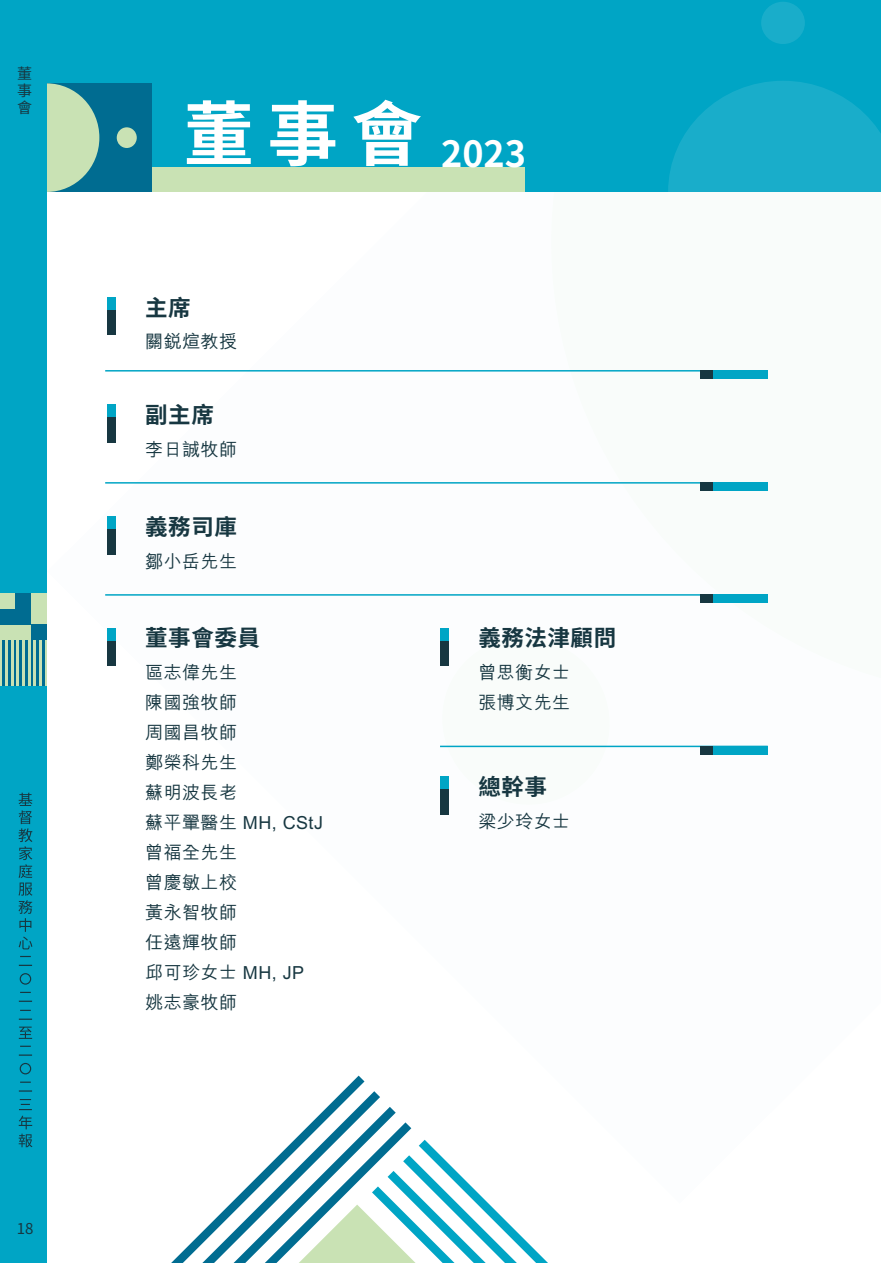
<style>
.page{position:relative;width:881px;height:1263px;background:#fff}
.page>*{position:absolute;margin:0;border:0;box-sizing:border-box;transform-origin:0 0}
.t1{font:700 36px "Noto Sans CJ Ksc";color:#fff}
.t2{font:700 22.5px "Noto Sans TC";letter-spacing:.025em;color:#173741}
.t3{font:500 18px/30px "M Hei HK";letter-spacing:.025em;color:#173741}
.t4{font:15px/17px "Noto Sans TC";color:#173741;text-align:justify}
.t5{font:15px "Noto Sans CJ Ksc";color:#173741}
</style>
<div class="page">
<svg style="left:440px;top:629px;width:178px;height:184px"></svg>
<div style="left:47px;top:0;width:833px;height:192px;background:#00a5c5"></div>
<div style="left:144px;top:167px;width:380px;height:25px;background:#c9e2b4"></div>
<div style="left:47px;top:83px;width:105px;height:109px;background:#006c91"></div>
<svg style="left:47px;top:83px;width:52px;height:109px"></svg>
<div style="left:117px;top:127px;width:20px;height:21px;background:#c9e2b4;border-radius:50%"></div>
<div style="left:107px;top:310px;width:8px;height:25px;background:#173741"></div>
<div style="left:107px;top:297px;width:8px;height:13px;background:#00a5c5"></div>
<div style="left:107px;top:417px;width:8px;height:25px;background:#173741"></div>
<div style="left:107px;top:404px;width:8px;height:13px;background:#00a5c5"></div>
<div style="left:107px;top:529px;width:8px;height:25px;background:#173741"></div>
<div style="left:107px;top:517px;width:8px;height:12px;background:#00a5c5"></div>
<div style="left:107px;top:640px;width:8px;height:26px;background:#173741"></div>
<div style="left:107px;top:628px;width:8px;height:12px;background:#00a5c5"></div>
<div style="left:440px;top:640px;width:8px;height:26px;background:#173741"></div>
<div style="left:440px;top:628px;width:8px;height:12px;background:#00a5c5"></div>
<div style="left:440px;top:789px;width:8px;height:25px;background:#173741"></div>
<div style="left:440px;top:776px;width:8px;height:13px;background:#00a5c5"></div>
<svg style="left:668px;top:81px;width:212px;height:111px"></svg>
<div style="left:760px;top:2px;width:44px;height:42px;background:#19adca;border-radius:50%"></div>
<svg style="left:171px;top:1075px;width:241px;height:188px"></svg>
<svg style="left:284px;top:1131px;width:264px;height:132px"></svg>
<div style="left:712px;top:371px;width:55px;height:8px;background:#00a5c5"></div>
<hr style="left:105px;top:370px;width:662px;height:2px;background:#00a5c5">
<div style="left:699px;top:371px;width:13px;height:8px;background:#173741"></div>
<div style="left:712px;top:483px;width:55px;height:8px;background:#00a5c5"></div>
<hr style="left:105px;top:482px;width:662px;height:2px;background:#00a5c5">
<div style="left:699px;top:483px;width:13px;height:8px;background:#173741"></div>
<div style="left:712px;top:595px;width:55px;height:8px;background:#00a5c5"></div>
<hr style="left:105px;top:594px;width:662px;height:2px;background:#00a5c5">
<div style="left:699px;top:595px;width:13px;height:8px;background:#173741"></div>
<div style="left:712px;top:746px;width:55px;height:8px;background:#00a5c5"></div>
<hr style="left:440px;top:746px;width:327px;height:1px;background:#00a5c5">
<div style="left:699px;top:746px;width:13px;height:8px;background:#173741"></div>
<div style="left:0;top:0;width:47px;height:1263px;background:#00a5c5"></div>
<svg style="left:18px;top:793px;width:14px;height:156px"></svg>
<svg style="left:19px;top:965px;width:13px;height:1px"></svg>
<svg style="left:19px;top:1001px;width:13px;height:1px"></svg>
<svg style="left:19px;top:1018px;width:13px;height:2px"></svg>
<svg style="left:19px;top:1026px;width:13px;height:13px"></svg>
<svg style="left:19px;top:1054px;width:13px;height:2px"></svg>
<svg style="left:19px;top:1090px;width:13px;height:2px"></svg>
<svg style="left:20px;top:1081px;width:11px;height:2px"></svg>
<svg style="left:19px;top:1099px;width:13px;height:11px"></svg>
<svg style="left:19px;top:1116px;width:13px;height:31px"></svg>
<svg style="left:20px;top:973px;width:11px;height:12px"></svg>
<svg style="left:20px;top:1063px;width:11px;height:11px"></svg>
<svg style="left:2px;top:640px;width:43px;height:46px"></svg>
<hr style="left:0;top:640px;width:2px;height:46px;background:#c9e2b4">
<hr style="left:45px;top:640px;width:2px;height:46px;background:#c9e2b4">
<hr style="left:39px;top:640px;width:2px;height:46px;background:#c9e2b4">
<div style="left:0;top:593px;width:47px;height:47px;background:#c9e2b4"></div>
<div style="left:31px;top:624px;width:16px;height:16px;background:#006c91"></div>
<div style="left:16px;top:609px;width:15px;height:15px;background:#006c91"></div>
<div style="left:0;top:609px;width:16px;height:15px;background:#006c91"></div>
<div style="left:16px;top:593px;width:15px;height:16px;background:#006c91"></div>
<hr style="left:28px;top:640px;width:2px;height:46px;background:#c9e2b4">
<hr style="left:22px;top:640px;width:2px;height:46px;background:#c9e2b4">
<hr style="left:17px;top:640px;width:2px;height:46px;background:#c9e2b4">
<hr style="left:11px;top:640px;width:2px;height:46px;background:#c9e2b4">
<hr style="left:5px;top:640px;width:2px;height:46px;background:#c9e2b4">
<hr style="left:34px;top:640px;width:2px;height:46px;background:#c9e2b4">
<p class="t4" style="left:17px;top:65px;width:16px">董事會</p>
<p class="t5" style="left:17px;top:1220px;width:18px">18</p>
<h1 class="t1" style="left:183px;top:134px;width:344px"><sup>董事會</sup> 2023</h1>
<p class="t2" style="left:145px;top:295px;width:47px">主席</p>
<p class="t3" style="left:145px;top:325px;width:93px">關銳煊教授</p>
<p class="t2" style="left:145px;top:402px;width:70px">副主席</p>
<p class="t3" style="left:145px;top:432px;width:93px">李日誠牧師</p>
<p class="t2" style="left:145px;top:514px;width:93px">義務司庫</p>
<p class="t3" style="left:145px;top:544px;width:93px">鄒小岳先生</p>
<p class="t2" style="left:145px;top:625px;width:116px">董事會委員</p>
<p class="t3" style="left:145px;top:656px;width:179px">區志偉先生<br>陳國強牧師<br>周國昌牧師<br>鄭榮科先生<br>蘇明波長老<br>蘇平翬醫生 MH, CStJ曾福全先生<br>曾慶敏上校<br>黃永智牧師<br>任遠輝牧師<br>邱可珍女士 MH, JP姚志豪牧師</p>
<p class="t2" style="left:478px;top:625px;width:139px">義務法津顧問</p>
<p class="t3" style="left:478px;top:656px;width:93px">曾思衡女士張博文先生</p>
<p class="t2" style="left:478px;top:774px;width:70px">總幹事</p>
<p class="t3" style="left:478px;top:804px;width:93px">梁少玲女士</p>
</div>
